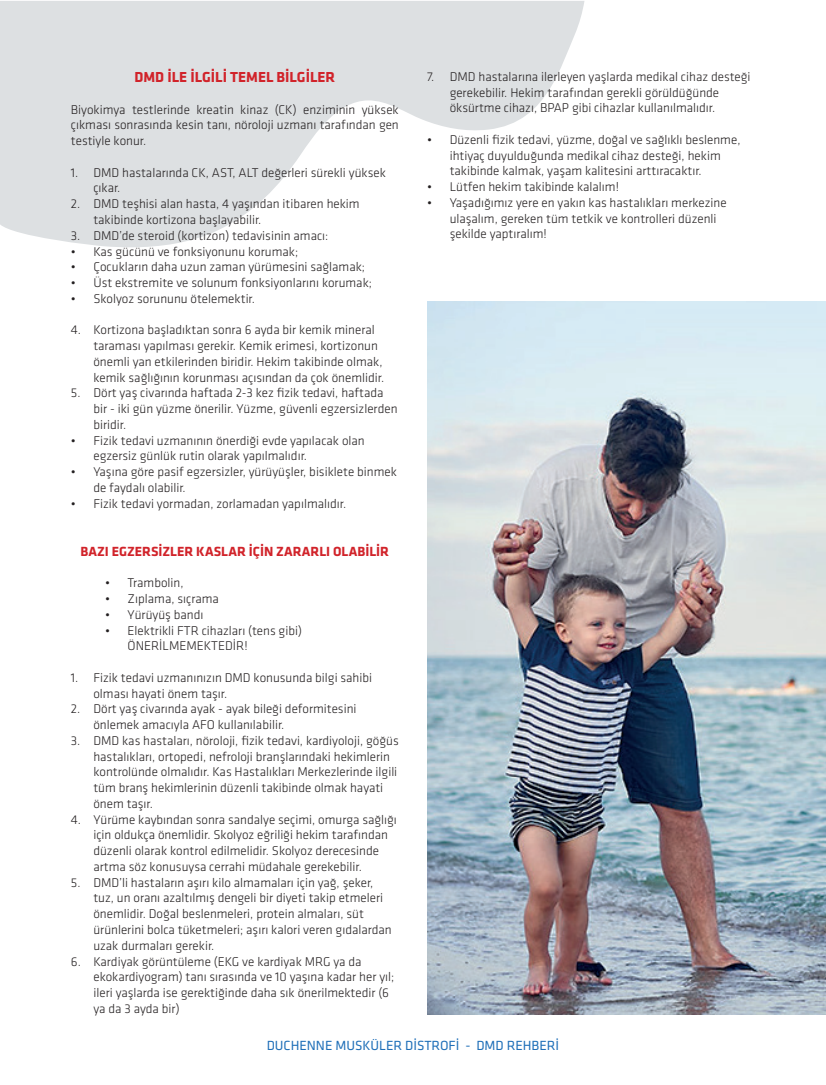
<style>
.page{position:relative;width:826px;height:1085px;background:#fff}
.page>*{position:absolute;margin:0;border:0;box-sizing:border-box;transform-origin:0 0}
.t1{font:700 15px "Klavika Basic";color:#d1232a}
.t2{font:700 13.75px "Klavika Basic";color:#d1232a}
.t3{font:13.75px "Klavika Basic";color:#1f6fb8}
.t4{font:300 13.12px/15.8px "Klavika Basic";color:#231f20}
</style>
<div class="page">
<svg style="left:0;top:1px;width:584px;height:246px;fill:#dde0e2"></svg>
<img style="left:427px;top:302px;width:399px;height:711px">
<p class="t1" style="left:134px;top:66px;width:202px">DMD İLE İLGİLİ TEMEL BİLGİLER</p>
<p class="t4" style="left:71px;top:101px;width:329px;text-align:justify">Biyokimya testlerinde kreatin kinaz (CK) enziminin yüksek çıkması sonrasında kesin tanı, nöroloji uzmanı tarafından gen testiyle konur.</p>
<p class="t4" style="left:93px;top:164px;width:294px;text-indent:-22px">1. DMD hastalarında CK, AST, ALT değerleri sürekli yüksek çıkar.</p>
<p class="t4" style="left:93px;top:196px;width:268px;text-indent:-22px">2. DMD teşhisi alan hasta, 4 yaşından itibaren hekim takibinde kortizona başlayabilir.</p>
<p class="t4" style="left:71px;top:227px;width:259px">3. DMD’de steroid (kortizon) tedavisinin amacı:</p>
<p class="t4" style="left:71px;top:243px;width:229px">• Kas gücünü ve fonksiyonunu korumak;</p>
<p class="t4" style="left:71px;top:259px;width:296px">• Çocukların daha uzun zaman yürümesini sağlamak;</p>
<p class="t4" style="left:71px;top:275px;width:302px">• Üst ekstremite ve solunum fonksiyonlarını korumak;</p>
<p class="t4" style="left:71px;top:290px;width:186px">• Skolyoz sorununu ötelemektir.</p>
<p class="t4" style="left:93px;top:322px;width:292px;text-indent:-22px">4. Kortizona başladıktan sonra 6 ayda bir kemik mineral taraması yapılması gerekir. Kemik erimesi, kortizonun önemli yan etkilerinden biridir. Hekim takibinde olmak, kemik sağlığının korunması açısından da çok önemlidir.</p>
<p class="t4" style="left:93px;top:385px;width:306px;text-indent:-22px">5. Dört yaş civarında haftada 2-3 kez fizik tedavi, haftada bir - iki gün yüzme önerilir. Yüzme, güvenli egzersizlerden biridir.</p>
<p class="t4" style="left:93px;top:432px;width:273px;text-indent:-22px">• Fizik tedavi uzmanının önerdiği evde yapılacak olan egzersiz günlük rutin olarak yapılmalıdır.</p>
<p class="t4" style="left:93px;top:464px;width:305px;text-indent:-22px">• Yaşına göre pasif egzersizler, yürüyüşler, bisiklete binmek de faydalı olabilir.</p>
<p class="t4" style="left:71px;top:495px;width:277px">• Fizik tedavi yormadan, zorlamadan yapılmalıdır.</p>
<p class="t2" style="left:81px;top:541px;width:310px">BAZI EGZERSİZLER KASLAR İÇİN ZARARLI OLABİLİR</p>
<p class="t4" style="left:105px;top:575px;width:80px">• Trambolin,</p>
<p class="t4" style="left:105px;top:590px;width:115px">• Zıplama, sıçrama</p>
<p class="t4" style="left:105px;top:606px;width:100px">• Yürüyüş bandı</p>
<p class="t4" style="left:128px;top:622px;width:176px;text-indent:-22px">• Elektrikli FTR cihazları (tens gibi)<br>ÖNERİLMEMEKTEDİR!</p>
<p class="t4" style="left:93px;top:669px;width:280px;text-indent:-22px">1. Fizik tedavi uzmanınızın DMD konusunda bilgi sahibi olması hayati önem taşır.</p>
<p class="t4" style="left:93px;top:701px;width:264px;text-indent:-22px">2. Dört yaş civarında ayak - ayak bileği deformitesini önlemek amacıyla AFO kullanılabilir.</p>
<p class="t4" style="left:93px;top:732px;width:307px;text-indent:-22px">3. DMD kas hastaları, nöroloji, fizik tedavi, kardiyoloji, göğüs hastalıkları, ortopedi, nefroloji branşlarındaki hekimlerin kontrolünde olmalıdır. Kas Hastalıkları Merkezlerinde ilgili tüm branş hekimlerinin düzenli takibinde olmak hayati önem taşır.</p>
<p class="t4" style="left:93px;top:811px;width:305px;text-indent:-22px">4. Yürüme kaybından sonra sandalye seçimi, omurga sağlığı için oldukça önemlidir. Skolyoz eğriliği hekim tarafından düzenli olarak kontrol edilmelidir. Skolyoz derecesinde artma söz konusuysa cerrahi müdahale gerekebilir.</p>
<p class="t4" style="left:93px;top:874px;width:300px;text-indent:-22px">5. DMD’li hastaların aşırı kilo almamaları için yağ, şeker, tuz, un oranı azaltılmış dengeli bir diyeti takip etmeleri önemlidir. Doğal beslenmeleri, protein almaları, süt ürünlerini bolca tüketmeleri; aşırı kalori veren gıdalardan uzak durmaları gerekir.</p>
<p class="t4" style="left:93px;top:953px;width:302px;text-indent:-22px">6. Kardiyak görüntüleme (EKG ve kardiyak MRG ya da ekokardiyogram) tanı sırasında ve 10 yaşına kadar her yıl; ileri yaşlarda ise gerektiğinde daha sık önerilmektedir (6 ya da 3 ayda bir)</p>
<p class="t4" style="left:449px;top:68px;width:302px;text-indent:-22px">7. DMD hastalarına ilerleyen yaşlarda medikal cihaz desteği gerekebilir. Hekim tarafından gerekli görüldüğünde öksürtme cihazı, BPAP gibi cihazlar kullanılmalıdır.</p>
<p class="t4" style="left:449px;top:131px;width:292px;text-indent:-22px">• Düzenli fizik tedavi, yüzme, doğal ve sağlıklı beslenme, ihtiyaç duyulduğunda medikal cihaz desteği, hekim takibinde kalmak, yaşam kalitesini arttıracaktır.</p>
<p class="t4" style="left:427px;top:179px;width:193px">• Lütfen hekim takibinde kalalım!</p>
<p class="t4" style="left:449px;top:194px;width:278px;text-indent:-22px">• Yaşadığımız yere en yakın kas hastalıkları merkezine ulaşalım, gereken tüm tetkik ve kontrolleri düzenli şekilde yaptıralım!</p>
<p class="t3" style="left:267px;top:1036px;width:294px">DUCHENNE MUSKÜLER DİSTROFİ - DMD REHBERİ</p>
</div>
